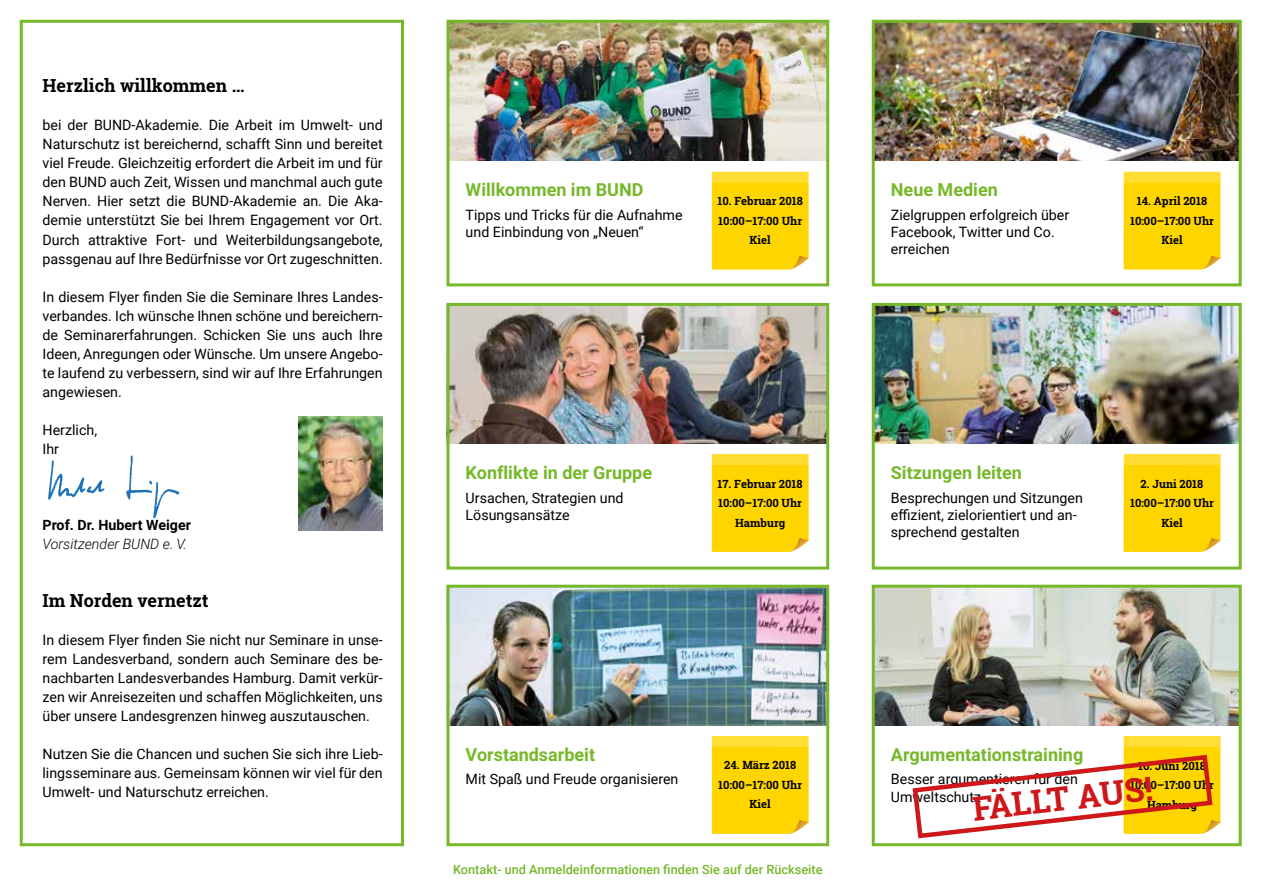
<style>
.page{position:relative;width:1263px;height:893px;background:#fff}
.page>*{position:absolute;margin:0;border:0;box-sizing:border-box;transform-origin:0 0}
.t1{font:700 33px "Roboto Slab";color:#cd171a}
.t2{font:700 18px "Roboto";color:#76b82a}
.t3{font:700 18px "Roboto Slab";color:#000}
.t4{font:14.25px/19px "Roboto";color:#000}
.t5{font:700 14.25px "Roboto";color:#000}
.t6{font:italic 300 14.25px "Roboto";color:#000}
.t7{font:500 12.75px "Roboto";color:#76b82a}
.t8{font:700 11.25px/19.5px "Roboto Slab";color:#000;text-align:center}
</style>
<div class="page">
<img style="left:298px;top:416px;width:85px;height:115px">
<div style="left:20px;top:20px;width:384px;height:826px;border:3px solid #76b82a"></div>
<img style="left:48px;top:455px;width:132px;height:64px">
<img style="left:450px;top:589px;width:375px;height:137px">
<img style="left:450px;top:307px;width:375px;height:137px">
<img style="left:450px;top:24px;width:375px;height:137px">
<div style="left:446px;top:20px;width:383px;height:266px;border:3px solid #76b82a"></div>
<div style="left:446px;top:303px;width:383px;height:267px;border:3px solid #76b82a"></div>
<div style="left:446px;top:585px;width:383px;height:261px;border:3px solid #76b82a"></div>
<svg style="left:712px;top:172px;width:97px;height:98px;background:#fed60a"></svg>
<svg style="left:712px;top:454px;width:97px;height:98px;background:#fed609"></svg>
<svg style="left:712px;top:736px;width:97px;height:98px;background:#fed609"></svg>
<img style="left:876px;top:589px;width:362px;height:137px">
<img style="left:876px;top:307px;width:362px;height:137px">
<img style="left:876px;top:24px;width:362px;height:137px">
<div style="left:872px;top:20px;width:370px;height:266px;border:3px solid #76b82a"></div>
<div style="left:872px;top:303px;width:370px;height:267px;border:3px solid #76b82a"></div>
<div style="left:872px;top:585px;width:370px;height:261px;border:3px solid #76b82a"></div>
<svg style="left:1124px;top:172px;width:96px;height:98px;background:#fed509"></svg>
<svg style="left:1124px;top:454px;width:96px;height:98px;background:#fed508"></svg>
<svg style="left:912px;top:736px;width:308px;height:103px"></svg>
<p class="t3" style="left:43px;top:73px;width:203px">Herzlich willkommen …</p>
<p class="t4" style="left:43px;top:115px;width:342px;text-align:justify">bei der BUND-Akademie. Die Arbeit im Umwelt- und Naturschutz ist bereichernd, schafft Sinn und bereitet viel Freude. Gleichzeitig erfordert die Arbeit im und für den BUND auch Zeit, Wissen und manchmal auch gute Nerven. Hier setzt die BUND-Akademie an. Die Aka&shy;demie unterstützt Sie bei Ihrem Engagement vor Ort.<br>Durch attraktive Fort- und Weiterbildungsangebote, passgenau auf Ihre Bedürfnisse vor Ort zugeschnitten.</p>
<p class="t4" style="left:43px;top:287px;width:342px;text-align:justify">In diesem Flyer finden Sie die Seminare Ihres Landes&shy;verbandes. Ich wünsche Ihnen schöne und bereichern&shy;de Seminarerfahrungen. Schicken Sie uns auch Ihre Ideen, Anregungen oder Wünsche. Um unsere Angebo&shy;te laufend zu verbessern, sind wir auf Ihre Erfahrungen angewiesen.</p>
<p class="t4" style="left:43px;top:420px;width:56px">Herzlich,<br>Ihr</p>
<p class="t5" style="left:43px;top:515px;width:150px">Prof. Dr. Hubert Weiger</p>
<p class="t6" style="left:43px;top:534px;width:146px">Vorsitzender BUND e. V.</p>
<p class="t3" style="left:43px;top:588px;width:167px">Im Norden vernetzt</p>
<p class="t4" style="left:43px;top:629px;width:342px;text-align:justify">In diesem Flyer finden Sie nicht nur Seminare in unse&shy;rem Landesverband, sondern auch Seminare des be&shy;nachbarten Landesverbandes Hamburg. Damit verkür&shy;zen wir Anreisezeiten und schaffen Möglichkeiten, uns über unsere Landesgrenzen hinweg auszutauschen.</p>
<p class="t4" style="left:43px;top:744px;width:342px;text-align:justify">Nutzen Sie die Chancen und suchen Sie sich ihre Lieb&shy;lingsseminare aus. Gemeinsam können wir viel für den Umwelt- und Naturschutz erreichen.</p>
<p class="t2" style="left:466px;top:177px;width:179px">Willkommen im BUND</p>
<p class="t4" style="left:466px;top:205px;width:218px;line-height:17.1px">Tipps und Tricks für die Aufnahme und Einbindung von „Neuen“</p>
<p class="t8" style="left:717px;top:191px;width:87px">10. Februar 2018<br>10:00–17:00 Uhr<br>Kiel</p>
<p class="t2" style="left:891px;top:177px;width:108px">Neue Medien</p>
<p class="t4" style="left:891px;top:205px;width:180px;line-height:17.1px">Zielgruppen erfolgreich über<br>Facebook, Twitter und Co. erreichen</p>
<p class="t8" style="left:1130px;top:192px;width:85px">14. April 2018<br>10:00–17:00 Uhr<br>Kiel</p>
<p class="t2" style="left:466px;top:460px;width:188px">Konflikte in der Gruppe</p>
<p class="t4" style="left:466px;top:488px;width:159px;line-height:17.1px">Ursachen, Strategien und<br>Lösungsansätze</p>
<p class="t8" style="left:717px;top:474px;width:87px">17. Februar 2018<br>10:00–17:00 Uhr<br>Hamburg</p>
<p class="t2" style="left:891px;top:460px;width:133px">Sitzungen leiten</p>
<p class="t4" style="left:891px;top:488px;width:194px;line-height:17.1px">Besprechungen und Sitzungen effizient, zielorientiert und an&shy;sprechend gestalten</p>
<p class="t8" style="left:1130px;top:474px;width:85px">2. Juni 2018<br>10:00–17:00 Uhr<br>Kiel</p>
<p class="t2" style="left:466px;top:742px;width:131px">Vorstandsarbeit</p>
<p class="t4" style="left:466px;top:769px;width:214px">Mit Spaß und Freude organisieren</p>
<p class="t8" style="left:718px;top:755px;width:85px">24. März 2018<br>10:00–17:00 Uhr<br>Kiel</p>
<p class="t2" style="left:891px;top:742px;width:194px">Argumentationstraining</p>
<p class="t4" style="left:891px;top:770px;width:189px;line-height:17.1px">Besser argumentieren für den<br>Umweltschutz</p>
<p class="t8" style="left:1130px;top:756px;width:85px">16. Juni 2018<br>10:00–17:00 Uhr<br>Hamburg</p>
<h1 class="t1" style="left:970px;top:787px;width:182px;rotate:-7deg">FÄLLT AUS!</h1>
<p class="t7" style="left:453px;top:861px;width:371px">Kontakt- und Anmeldeinformationen finden Sie auf der Rückseite</p>
</div>
